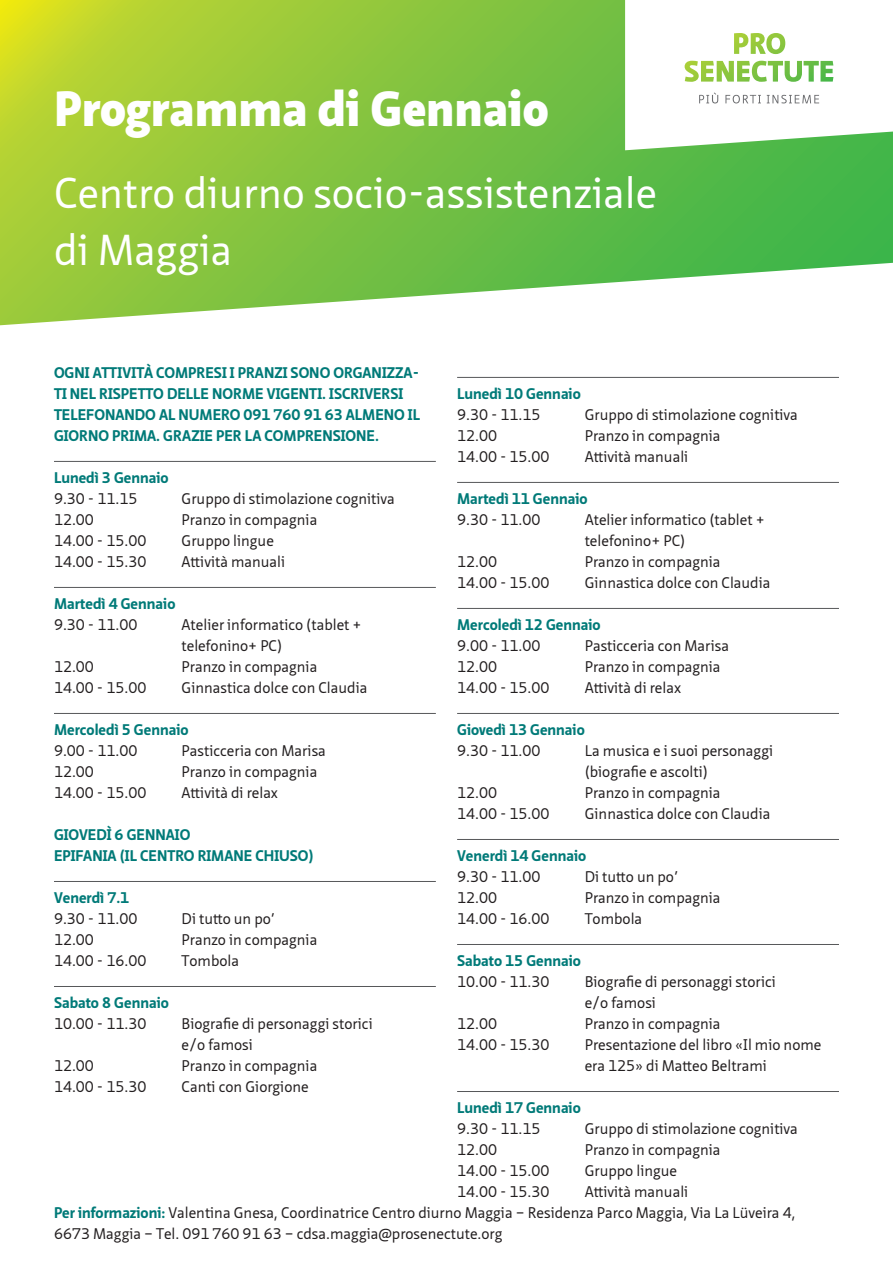
<style>
.page{position:relative;width:893px;height:1263px;background:#fff}
.page>*{position:absolute;margin:0;border:0;box-sizing:border-box;transform-origin:0 0}
.t1{font:900 48px "Neue Sans Pro";color:#fff}
.t2{font:42px/57px "Neue Sans Pro";color:#fff}
.t3{font:15px/21px "Neue Sans Pro";color:#231f20}
.t4{font:700 15px/21px "Neue Sans Pro";color:#007a78}
.s1{font-weight:700;color:#007a78}
</style>
<div class="page">
<svg style="left:0;top:0;width:893px;height:326px;background:#8fca54"></svg>
<svg style="left:625px;top:0;width:268px;height:150px"></svg>
<hr style="left:54px;top:461px;width:382px;height:1px;background:#57585a">
<hr style="left:54px;top:587px;width:382px;height:1px;background:#57585a">
<hr style="left:54px;top:713px;width:382px;height:1px;background:#57585a">
<hr style="left:54px;top:881px;width:382px;height:1px;background:#57585a">
<hr style="left:54px;top:986px;width:382px;height:1px;background:#57585a">
<hr style="left:457px;top:377px;width:382px;height:1px;background:#57585a">
<hr style="left:457px;top:482px;width:382px;height:1px;background:#57585a">
<hr style="left:457px;top:608px;width:382px;height:1px;background:#57585a">
<hr style="left:457px;top:713px;width:382px;height:1px;background:#57585a">
<hr style="left:457px;top:839px;width:382px;height:1px;background:#57585a">
<hr style="left:457px;top:944px;width:382px;height:1px;background:#57585a">
<hr style="left:457px;top:1091px;width:382px;height:1px;background:#57585a">
<h1 class="t1" style="left:54px;top:77px;width:496px">Programma di Gennaio</h1>
<h2 class="t2" style="left:54px;top:164px;width:604px">Centro diurno socio-assistenziale di Maggia</h2>
<p class="t4" style="left:54px;top:362px;width:367px">OGNI ATTIVITÀ COMPRESI I PRANZI SONO ORGANIZZA-TI NEL RISPETTO DELLE NORME VIGENTI. ISCRIVERSI TELEFONANDO AL NUMERO 091 760 91 63 ALMENO IL GIORNO PRIMA. GRAZIE PER LA COMPRENSIONE.</p>
<p class="t4" style="left:54px;top:467px;width:116px">Lunedì 3 Gennaio</p>
<p class="t3" style="left:54px;top:488px;width:85px">9.30 - 11.15</p>
<p class="t3" style="left:182px;top:488px;width:215px">Gruppo di stimolazione cognitiva</p>
<p class="t3" style="left:54px;top:509px;width:41px">12.00</p>
<p class="t3" style="left:182px;top:509px;width:137px">Pranzo in compagnia</p>
<p class="t3" style="left:54px;top:530px;width:94px">14.00 - 15.00</p>
<p class="t3" style="left:182px;top:530px;width:94px">Gruppo lingue</p>
<p class="t3" style="left:54px;top:551px;width:94px">14.00 - 15.30</p>
<p class="t3" style="left:182px;top:551px;width:105px">Attività manuali</p>
<p class="t4" style="left:54px;top:593px;width:123px">Martedì 4 Gennaio</p>
<p class="t3" style="left:54px;top:614px;width:85px">9.30 - 11.00</p>
<p class="t3" style="left:182px;top:614px;width:182px">Atelier informatico (tablet + telefonino+ PC)</p>
<p class="t3" style="left:54px;top:656px;width:41px">12.00</p>
<p class="t3" style="left:182px;top:656px;width:137px">Pranzo in compagnia</p>
<p class="t3" style="left:54px;top:677px;width:94px">14.00 - 15.00</p>
<p class="t3" style="left:182px;top:677px;width:187px">Ginnastica dolce con Claudia</p>
<p class="t4" style="left:54px;top:719px;width:136px">Mercoledì 5 Gennaio</p>
<p class="t3" style="left:54px;top:740px;width:85px">9.00 - 11.00</p>
<p class="t3" style="left:182px;top:740px;width:146px">Pasticceria con Marisa</p>
<p class="t3" style="left:54px;top:761px;width:41px">12.00</p>
<p class="t3" style="left:182px;top:761px;width:137px">Pranzo in compagnia</p>
<p class="t3" style="left:54px;top:782px;width:94px">14.00 - 15.00</p>
<p class="t3" style="left:182px;top:782px;width:98px">Attività di relax</p>
<p class="t4" style="left:54px;top:824px;width:261px">GIOVEDÌ 6 GENNAIO<br>EPIFANIA (IL CENTRO RIMANE CHIUSO)</p>
<p class="t4" style="left:54px;top:887px;width:77px">Venerdì 7.1</p>
<p class="t3" style="left:54px;top:908px;width:85px">9.30 - 11.00</p>
<p class="t3" style="left:182px;top:908px;width:95px">Di tutto un po’</p>
<p class="t3" style="left:54px;top:929px;width:41px">12.00</p>
<p class="t3" style="left:182px;top:929px;width:137px">Pranzo in compagnia</p>
<p class="t3" style="left:54px;top:950px;width:94px">14.00 - 16.00</p>
<p class="t3" style="left:182px;top:950px;width:59px">Tombola</p>
<p class="t4" style="left:54px;top:992px;width:116px">Sabato 8 Gennaio</p>
<p class="t3" style="left:54px;top:1013px;width:94px">10.00 - 11.30</p>
<p class="t3" style="left:182px;top:1013px;width:193px">Biografie di personaggi storici e/o famosi</p>
<p class="t3" style="left:54px;top:1055px;width:41px">12.00</p>
<p class="t3" style="left:182px;top:1055px;width:137px">Pranzo in compagnia</p>
<p class="t3" style="left:54px;top:1076px;width:94px">14.00 - 15.30</p>
<p class="t3" style="left:182px;top:1076px;width:129px">Canti con Giorgione</p>
<p class="t4" style="left:457px;top:383px;width:125px">Lunedì 10 Gennaio</p>
<p class="t3" style="left:457px;top:404px;width:85px">9.30 - 11.15</p>
<p class="t3" style="left:585px;top:404px;width:215px">Gruppo di stimolazione cognitiva</p>
<p class="t3" style="left:457px;top:425px;width:41px">12.00</p>
<p class="t3" style="left:585px;top:425px;width:137px">Pranzo in compagnia</p>
<p class="t3" style="left:457px;top:446px;width:94px">14.00 - 15.00</p>
<p class="t3" style="left:585px;top:446px;width:105px">Attività manuali</p>
<p class="t4" style="left:457px;top:488px;width:132px">Martedì 11 Gennaio</p>
<p class="t3" style="left:457px;top:509px;width:85px">9.30 - 11.00</p>
<p class="t3" style="left:585px;top:509px;width:181px">Atelier informatico (tablet + telefonino+ PC)</p>
<p class="t3" style="left:457px;top:551px;width:41px">12.00</p>
<p class="t3" style="left:585px;top:551px;width:137px">Pranzo in compagnia</p>
<p class="t3" style="left:457px;top:572px;width:94px">14.00 - 15.00</p>
<p class="t3" style="left:585px;top:572px;width:187px">Ginnastica dolce con Claudia</p>
<p class="t4" style="left:457px;top:614px;width:145px">Mercoledì 12 Gennaio</p>
<p class="t3" style="left:457px;top:635px;width:85px">9.00 - 11.00</p>
<p class="t3" style="left:585px;top:635px;width:146px">Pasticceria con Marisa</p>
<p class="t3" style="left:457px;top:656px;width:41px">12.00</p>
<p class="t3" style="left:585px;top:656px;width:137px">Pranzo in compagnia</p>
<p class="t3" style="left:457px;top:677px;width:94px">14.00 - 15.00</p>
<p class="t3" style="left:585px;top:677px;width:98px">Attività di relax</p>
<p class="t4" style="left:457px;top:719px;width:129px">Giovedì 13 Gennaio</p>
<p class="t3" style="left:457px;top:740px;width:85px">9.30 - 11.00</p>
<p class="t3" style="left:585px;top:740px;width:190px">La musica e i suoi personaggi (biografie e ascolti)</p>
<p class="t3" style="left:457px;top:782px;width:41px">12.00</p>
<p class="t3" style="left:585px;top:782px;width:137px">Pranzo in compagnia</p>
<p class="t3" style="left:457px;top:803px;width:94px">14.00 - 15.00</p>
<p class="t3" style="left:585px;top:803px;width:187px">Ginnastica dolce con Claudia</p>
<p class="t4" style="left:457px;top:845px;width:131px">Venerdì 14 Gennaio</p>
<p class="t3" style="left:457px;top:866px;width:85px">9.30 - 11.00</p>
<p class="t3" style="left:585px;top:866px;width:95px">Di tutto un po’</p>
<p class="t3" style="left:457px;top:887px;width:41px">12.00</p>
<p class="t3" style="left:585px;top:887px;width:137px">Pranzo in compagnia</p>
<p class="t3" style="left:457px;top:908px;width:94px">14.00 - 16.00</p>
<p class="t3" style="left:585px;top:908px;width:59px">Tombola</p>
<p class="t4" style="left:457px;top:950px;width:125px">Sabato 15 Gennaio</p>
<p class="t3" style="left:457px;top:971px;width:94px">10.00 - 11.30</p>
<p class="t3" style="left:585px;top:971px;width:193px">Biografie di personaggi storici e/o famosi</p>
<p class="t3" style="left:457px;top:1013px;width:41px">12.00</p>
<p class="t3" style="left:585px;top:1013px;width:137px">Pranzo in compagnia</p>
<p class="t3" style="left:457px;top:1034px;width:94px">14.00 - 15.30</p>
<p class="t3" style="left:585px;top:1034px;width:238px">Presentazione del libro «Il mio nome era 125» di Matteo Beltrami</p>
<p class="t4" style="left:457px;top:1097px;width:125px">Lunedì 17 Gennaio</p>
<p class="t3" style="left:457px;top:1118px;width:85px">9.30 - 11.15</p>
<p class="t3" style="left:585px;top:1118px;width:215px">Gruppo di stimolazione cognitiva</p>
<p class="t3" style="left:457px;top:1139px;width:41px">12.00</p>
<p class="t3" style="left:585px;top:1139px;width:137px">Pranzo in compagnia</p>
<p class="t3" style="left:457px;top:1160px;width:94px">14.00 - 15.00</p>
<p class="t3" style="left:585px;top:1160px;width:94px">Gruppo lingue</p>
<p class="t3" style="left:457px;top:1181px;width:94px">14.00 - 15.30</p>
<p class="t3" style="left:585px;top:1181px;width:105px">Attività manuali</p>
<p class="t3" style="left:54px;top:1202px;width:743px"><span class="s1">Per informazioni:</span> Valentina Gnesa, Coordinatrice Centro diurno Maggia – Residenza Parco Maggia, Via La Lüveira 4,<br>6673 Maggia – Tel. 091 760 91 63 – cdsa.maggia@prosenectute.org</p>
</div>
